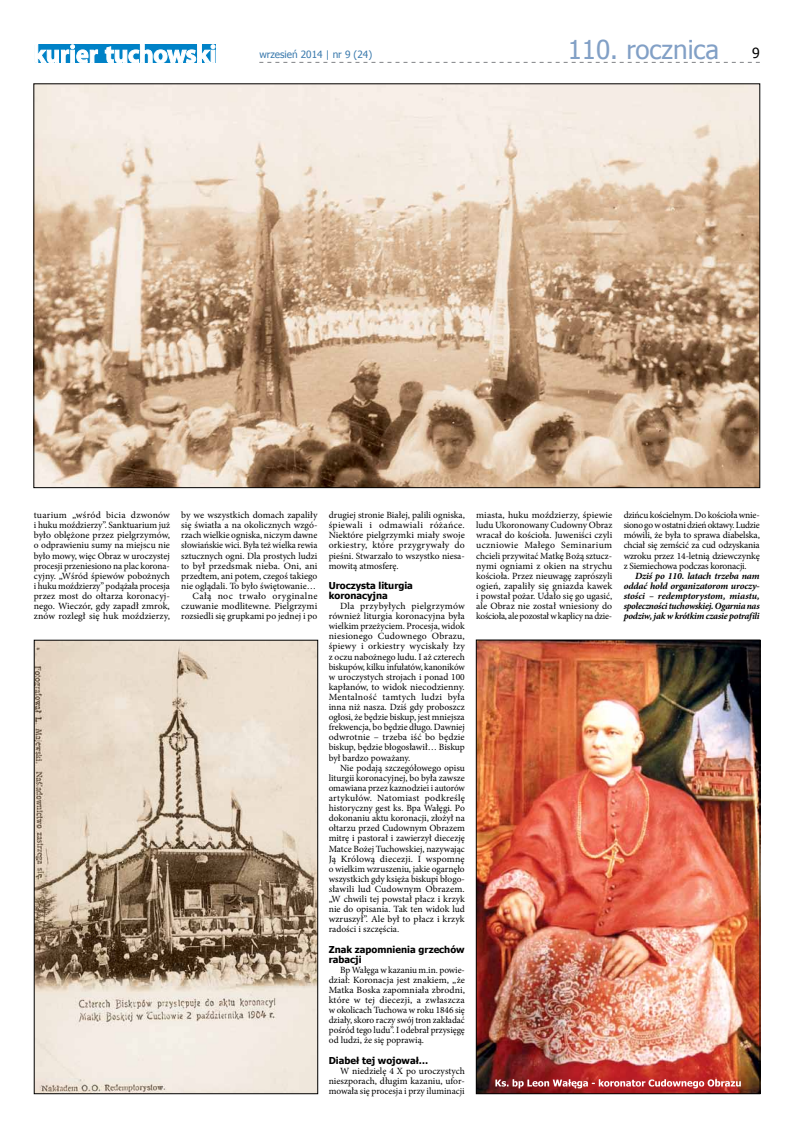
<style>
.page{position:relative;width:808px;height:1134px;background:#fff}
.page>*{position:absolute;margin:0;border:0;box-sizing:border-box;transform-origin:0 0}
.t1{font:26px "Tahoma";color:#82a0c6}
.t2{font:14px "Tahoma";color:#000}
.t3{font:10px "Tahoma";color:#3b7aad}
.t4{font:9.5px/10.1px "Minion Pro";color:#000;text-align:justify}
.t5{font:italic 700 9.5px/10.1px "Minion Pro";letter-spacing:-.025em;color:#000;text-align:justify}
.t6{font:700 9.5px/10.1px "Tahoma";color:#000}
</style>
<div class="page">
<svg style="left:259px;top:62px;width:501px;height:1px"></svg>
<div style="left:34px;top:44px;width:181px;height:19px;background:#0082c7"></div>
<svg style="left:34px;top:44px;width:64px;height:19px"></svg>
<svg style="left:105px;top:44px;width:111px;height:19px"></svg>
<img style="left:36px;top:642px;width:280px;height:450px">
<div style="left:34px;top:640px;width:284px;height:454px;border:1px solid #000"></div>
<img style="left:36px;top:86px;width:722px;height:400px">
<img style="left:478px;top:642px;width:280px;height:450px">
<div style="left:476px;top:640px;width:284px;height:454px;border:1px solid #000"></div>
<svg style="left:495px;top:1079px;width:246px;height:9px;background:#c56c6d"></svg>
<p class="t3" style="left:259px;top:48px;width:114px">wrzesień 2014 | nr 9 (24)</p>
<h1 class="t1" style="left:568px;top:33px;width:153px">110. rocznica</h1>
<h2 class="t2" style="left:752px;top:44px;width:9px">9</h2>
<p class="t4" style="left:34px;top:510px;width:138px">tuarium „wśród bicia dzwonów i huku moździerzy”. Sanktuarium już było oblężone przez pielgrzymów, o odprawieniu sumy na miejscu nie było mowy, więc Obraz w uroczystej procesji przeniesiono na plac korona&shy;cyjny. „Wśród śpiewów pobożnych i huku moździerzy” podążała procesja przez most do ołtarza koronacyj&shy;nego. Wieczór, gdy zapadł zmrok, znów rozległ się huk moździerzy,</p>
<p class="t4" style="left:181px;top:510px;width:138px;text-align:right">by we wszystkich domach zapaliły się światła a na okolicznych wzgó&shy;rzach wielkie ogniska, niczym dawne słowiańskie wici. Była też wielka rewia sztucznych ogni. Dla prostych ludzi to był przedsmak nieba. Oni, ani przedtem, ani potem, czegoś takiego nie oglądali. To było świętowanie… Całą noc trwało oryginalne czuwanie modlitewne. Pielgrzymi rozsiedli się grupkami po jednej i po</p>
<p class="t4" style="left:329px;top:510px;width:138px">drugiej stronie Białej, palili ogniska, śpiewali i odmawiali różańce.<br>Niektóre pielgrzymki miały swoje orkiestry, które przygrywały do pieśni. Stwarzało to wszystko niesa&shy;mowitą atmosferę.</p>
<p class="t6" style="left:329px;top:580px;width:86px">Uroczysta liturgia koronacyjna</p>
<p class="t4" style="left:329px;top:601px;width:138px;text-indent:11px">Dla przybyłych pielgrzymów również liturgia koronacyjna była wielkim przeżyciem. Procesja, widok niesionego Cudownego Obrazu, śpiewy i orkiestry wyciskały łzy z oczu nabożnego ludu. I aż czterech biskupów, kilku infułatów, kanoników w uroczystych strojach i ponad 100 kapłanów, to widok niecodzienny.<br>Mentalność tamtych ludzi była inna niż nasza. Dziś gdy proboszcz ogłosi, że będzie biskup, jest mniejsza frekwencja, bo będzie długo. Dawniej odwrotnie – trzeba iść bo będzie biskup, będzie błogosławił… Biskup był bardzo poważany.</p>
<p class="t4" style="left:329px;top:763px;width:138px;text-indent:11px">Nie podają szczegółowego opisu liturgii koronacyjnej, bo była zawsze omawiana przez kaznodziei i autorów artykułów. Natomiast podkreślę historyczny gest ks. Bpa Wałęgi. Po dokonaniu aktu koronacji, złożył na ołtarzu przed Cudownym Obrazem mitrę i pastorał i zawierzył diecezję Matce Bożej Tuchowskiej, nazywając Ją Królową diecezji. I wspomnę o wielkim wzruszeniu, jakie ogarnęło wszystkich gdy księża biskupi błogo&shy;sławili lud Cudownym Obrazem. „W chwili tej powstał płacz i krzyk nie do opisania. Tak ten widok lud wzruszył”. Ale był to płacz i krzyk radości i szczęścia.</p>
<p class="t6" style="left:329px;top:943px;width:137px">Znak zapomnienia grzechów rabacji</p>
<p class="t4" style="left:329px;top:965px;width:138px;text-indent:11px">Bp Wałęga w kazaniu m.in. powie&shy;dział: Koronacja jest znakiem, „że Matka Boska zapomniała zbrodni, które w tej diecezji, a zwłaszcza w okolicach Tuchowa w roku 1846 się działy, skoro raczy swój tron zakładać pośród tego ludu”. I odebrał przysięgę od ludzi, że się poprawią.</p>
<p class="t6" style="left:329px;top:1054px;width:101px">Diabeł tej wojował…</p>
<p class="t4" style="left:329px;top:1066px;width:138px;text-indent:11px">W niedzielę 4 X po uroczystych nieszporach, długim kazaniu, ufor&shy;mowała się procesja i przy iluminacji</p>
<p class="t4" style="left:476px;top:510px;width:138px">miasta, huku moździerzy, śpiewie ludu Ukoronowany Cudowny Obraz wracał do kościoła. Juweniści czyli uczniowie Małego Seminarium chcieli przywitać Matkę Bożą sztucz&shy;nymi ogniami z okien na strychu kościoła. Przez nieuwagę zaprószyli ogień, zapaliły się gniazda kawek i powstał pożar. Udało się go ugasić, ale Obraz nie został wniesiony do kościoła, ale pozostał w kaplicy na dzie-</p>
<p class="t4" style="left:624px;top:510px;width:138px">dzińcu kościelnym. Do kościoła wnie&shy;siono go w ostatni dzień oktawy. Ludzie mówili, że była to sprawa diabelska, chciał się zemścić za cud odzyskania wzroku przez 14-letnią dziewczynkę z Siemiechowa podczas koronacji.</p>
<p class="t5" style="left:624px;top:570px;width:138px;text-indent:11px">Dziś po 110. latach trzeba nam oddać hołd organizatorom uroczy&shy;stości – redemptorystom, miastu, społeczności tuchowskiej. Ogarnia nas podziw, jak w krótkim czasie potrafili</p>
</div>
